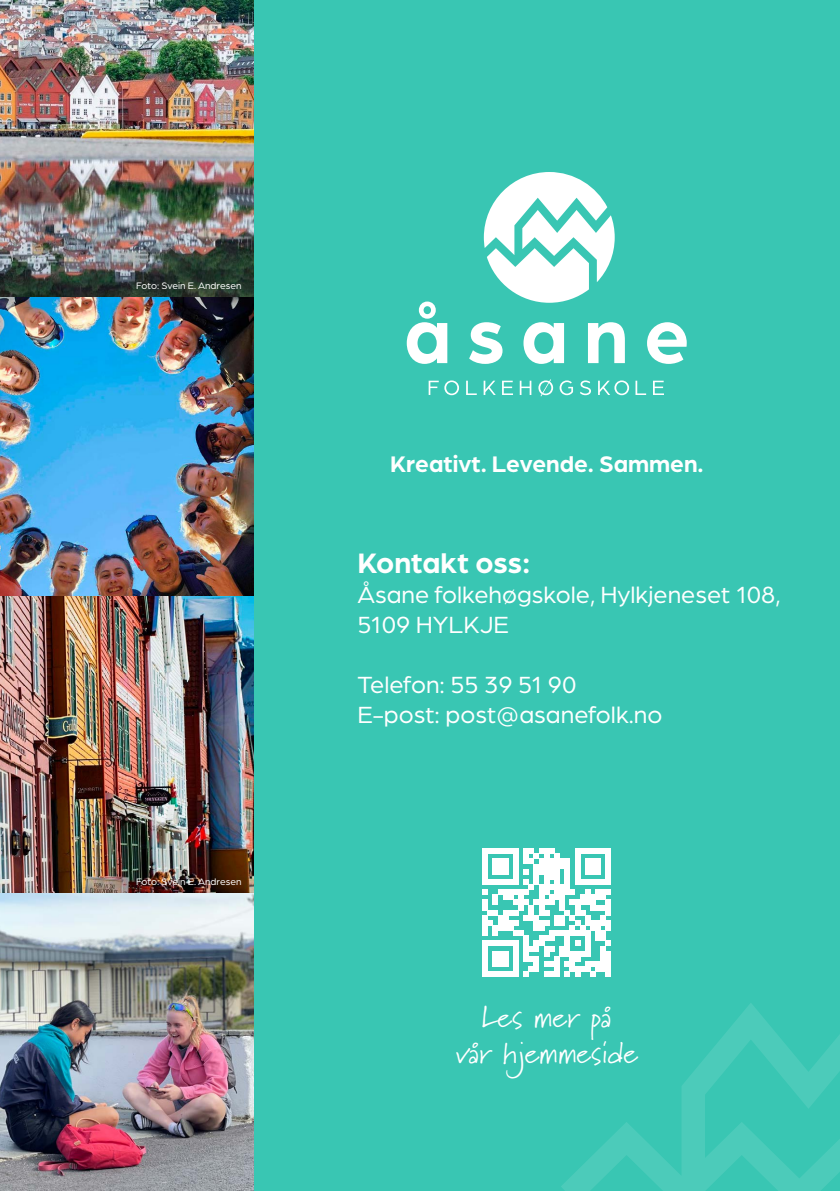
<style>
.page{position:relative;width:840px;height:1191px;background:#fff}
.page>*{position:absolute;margin:0;border:0;box-sizing:border-box;transform-origin:0 0}
.t1{font:30px/36px "Marydale";color:#fff;text-align:center}
.t2{font:700 30px "Arboria";color:#fff}
.t3{font:25px/30px "Arboria";color:#fff}
.t4{font:700 24px "Arboria";color:#fff}
.t5{font:10px "Arboria";color:#fff}
</style>
<div class="page">
<div style="left:253px;top:0;width:586px;height:1191px;background:#39c6b3"></div>
<img style="left:0;top:0;width:253px;height:1191px">
<svg style="left:561px;top:1003px;width:278px;height:188px"></svg>
<svg style="left:406px;top:301px;width:41px;height:63px"></svg>
<svg style="left:469px;top:322px;width:33px;height:42px"></svg>
<svg style="left:523px;top:322px;width:40px;height:42px"></svg>
<svg style="left:588px;top:322px;width:36px;height:41px"></svg>
<svg style="left:647px;top:322px;width:39px;height:42px"></svg>
<svg style="left:428px;top:381px;width:10px;height:14px"></svg>
<svg style="left:444px;top:380px;width:15px;height:15px"></svg>
<svg style="left:466px;top:381px;width:10px;height:14px"></svg>
<svg style="left:483px;top:381px;width:12px;height:14px"></svg>
<svg style="left:502px;top:381px;width:10px;height:14px"></svg>
<svg style="left:519px;top:381px;width:12px;height:14px"></svg>
<svg style="left:538px;top:379px;width:15px;height:17px"></svg>
<svg style="left:559px;top:380px;width:13px;height:15px"></svg>
<svg style="left:580px;top:380px;width:10px;height:15px"></svg>
<svg style="left:635px;top:381px;width:10px;height:14px"></svg>
<svg style="left:653px;top:381px;width:10px;height:14px"></svg>
<svg style="left:598px;top:380px;width:30px;height:15px"></svg>
<svg style="left:483px;top:172px;width:131px;height:131px"></svg>
<svg style="left:482px;top:848px;width:128px;height:128px"></svg>
<p class="t5" style="left:136px;top:280px;width:107px">Foto: Svein E. Andresen</p>
<p class="t5" style="left:136px;top:876px;width:107px">Foto: Svein E. Andresen</p>
<p class="t4" style="left:390px;top:453px;width:315px">Kreativt. Levende. Sammen.</p>
<p class="t2" style="left:357px;top:550px;width:175px">Kontakt oss:</p>
<p class="t3" style="left:357px;top:579px;width:424px">Åsane folkehøgskole, Hylkjeneset 108,<br>5109 HYLKJE</p>
<p class="t3" style="left:357px;top:669px;width:306px">Telefon: 55 39 51 90<br>E-post: post@asanefolk.no</p>
<p class="t1" style="left:455px;top:998px;width:184px">Les mer på<br>vår hjemmeside</p>
</div>
